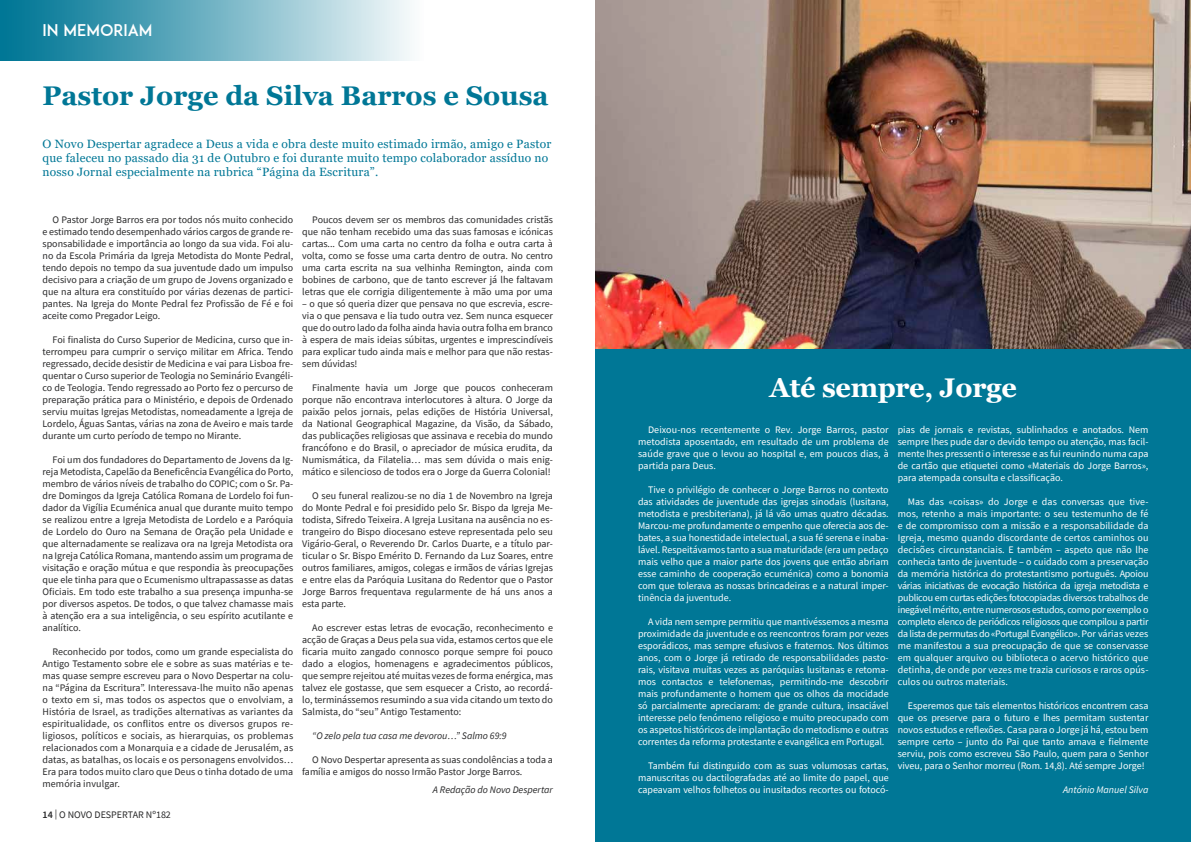
<style>
.page{position:relative;width:1191px;height:842px;background:#fff}
.page>*{position:absolute;margin:0;border:0;box-sizing:border-box;transform-origin:0 0}
.t1{font:700 27px "Georgia";color:#007796}
.t2{font:700 27px "Georgia";letter-spacing:-.01em;color:#fff}
.t3{font:16px "ADAM.CGPRO";color:#fff}
.t4{font:12px/14.4px "Georgia";letter-spacing:.02em;color:#007796}
.t5{font:10px/12px "Source Sans Pro";color:#282829;text-align:justify}
.t6{font:10px/12px "Source Sans Pro";color:#fff;text-align:justify}
.t7{font:italic 10px "Source Sans Pro";color:#282829}
.t8{font:italic 10px "Source Sans Pro";color:#fff}
.s1{font-weight:600}
</style>
<div class="page">
<div style="left:595px;top:0;width:596px;height:842px;background:#007796"></div>
<div style="left:0;top:0;width:423px;height:61px;background:linear-gradient(to right,#007091,#f6fafb)"></div>
<img style="left:595px;top:0;width:596px;height:349px">
<h2 class="t3" style="left:42px;top:21px;width:111px">IN MEMORIAM</h2>
<h1 class="t1" style="left:43px;top:78px;width:508px">Pastor Jorge da Silva Barros e Sousa</h1>
<p class="t4" style="left:43px;top:137px;width:510px">O Novo Despertar agradece a Deus a vida e obra deste muito estimado irmão, amigo e Pastor que faleceu no passado dia 31 de Outubro e foi durante muito tempo colaborador assíduo no nosso Jornal especialmente na rubrica “Página da Escritura”.</p>
<p class="t5" style="left:43px;top:213px;width:252px;text-indent:10px">O Pastor Jorge Barros era por todos nós muito conhecido e estimado tendo desempenhado vários cargos de grande re&shy;sponsabilidade e importância ao longo da sua vida. Foi alu&shy;no da Escola Primária da Igreja Metodista do Monte Pedral, tendo depois no tempo da sua juventude dado um impulso decisivo para a criação de um grupo de Jovens organizado e que na altura era constituído por várias dezenas de partici&shy;pantes. Na Igreja do Monte Pedral fez Profissão de Fé e foi aceite como Pregador Leigo.</p>
<p class="t5" style="left:43px;top:333px;width:252px;text-indent:10px">Foi finalista do Curso Superior de Medicina, curso que in&shy;terrompeu para cumprir o serviço militar em Africa. Tendo regressado, decide desistir de Medicina e vai para Lisboa fre&shy;quentar o Curso superior de Teologia no Seminário Evangéli&shy;co de Teologia. Tendo regressado ao Porto fez o percurso de preparação prática para o Ministério, e depois de Ordenado serviu muitas Igrejas Metodistas, nomeadamente a Igreja de Lordelo, Águas Santas, várias na zona de Aveiro e mais tarde durante um curto período de tempo no Mirante.</p>
<p class="t5" style="left:43px;top:453px;width:252px;text-indent:10px">Foi um dos fundadores do Departamento de Jovens da Ig&shy;reja Metodista, Capelão da Beneficência Evangélica do Porto, membro de vários níveis de trabalho do COPIC; com o Sr. Pa&shy;dre Domingos da Igreja Católica Romana de Lordelo foi fun&shy;dador da Vigília Ecuménica anual que durante muito tempo se realizou entre a Igreja Metodista de Lordelo e a Paróquia de Lordelo do Ouro na Semana de Oração pela Unidade e que alternadamente se realizava ora na Igreja Metodista ora na Igreja Católica Romana, mantendo assim um programa de visitação e oração mútua e que respondia às preocupações que ele tinha para que o Ecumenismo ultrapassasse as datas Oficiais. Em todo este trabalho a sua presença impunha-se por diversos aspetos. De todos, o que talvez chamasse mais à atenção era a sua inteligência, o seu espírito acutilante e analítico.</p>
<p class="t5" style="left:43px;top:645px;width:252px;text-indent:10px">Reconhecido por todos, como um grande especialista do Antigo Testamento sobre ele e sobre as suas matérias e te&shy;mas quase sempre escreveu para o Novo Despertar na colu&shy;na “Página da Escritura”. Interessava-lhe muito não apenas o texto em si, mas todos os aspectos que o envolviam, a História de Israel, as tradições alternativas as variantes da espiritualidade, os conflitos entre os diversos grupos re&shy;ligiosos, políticos e sociais, as hierarquias, os problemas relacionados com a Monarquia e a cidade de Jerusalém, as datas, as batalhas, os locais e os personagens envolvidos… Era para todos muito claro que Deus o tinha dotado de uma memória invulgar.</p>
<p class="t5" style="left:43px;top:809px;width:130px"><span class="s1">14</span> | O NOVO DESPERTAR Nº182</p>
<p class="t5" style="left:302px;top:213px;width:252px;text-indent:10px">Poucos devem ser os membros das comunidades cristãs que não tenham recebido uma das suas famosas e icónicas cartas... Com uma carta no centro da folha e outra carta à volta, como se fosse uma carta dentro de outra. No centro uma carta escrita na sua velhinha Remington, ainda com bobines de carbono, que de tanto escrever já lhe faltavam letras que ele corrigia diligentemente à mão uma por uma</p>
<p class="t5" style="left:302px;top:297px;width:252px">– o que só queria dizer que pensava no que escrevia, escre&shy;via o que pensava e lia tudo outra vez. Sem nunca esquecer que do outro lado da folha ainda havia outra folha em branco à espera de mais ideias súbitas, urgentes e imprescindíveis para explicar tudo ainda mais e melhor para que não restas&shy;sem dúvidas!</p>
<p class="t5" style="left:302px;top:381px;width:252px;text-indent:10px">Finalmente havia um Jorge que poucos conheceram porque não encontrava interlocutores à altura. O Jorge da paixão pelos jornais, pelas edições de História Universal, da National Geographical Magazine, da Visão, da Sábado, das publicações religiosas que assinava e recebia do mundo francófono e do Brasil, o apreciador de música erudita, da Numismática, da Filatelia… mas sem dúvida o mais enig&shy;mático e silencioso de todos era o Jorge da Guerra Colonial!</p>
<p class="t5" style="left:302px;top:489px;width:252px;text-indent:10px">O seu funeral realizou-se no dia 1 de Novembro na Igreja do Monte Pedral e foi presidido pelo Sr. Bispo da Igreja Me&shy;todista, Sifredo Teixeira. A Igreja Lusitana na ausência no es&shy;trangeiro do Bispo diocesano esteve representada pelo seu Vigário-Geral, o Reverendo Dr. Carlos Duarte, e a título par&shy;ticular o Sr. Bispo Emérito D. Fernando da Luz Soares, entre outros familiares, amigos, colegas e irmãos de várias Igrejas e entre elas da Paróquia Lusitana do Redentor que o Pastor Jorge Barros frequentava regularmente de há uns anos a esta parte.</p>
<p class="t5" style="left:302px;top:621px;width:252px;text-indent:10px">Ao escrever estas letras de evocação, reconhecimento e acção de Graças a Deus pela sua vida, estamos certos que ele ficaria muito zangado connosco porque sempre foi pouco dado a elogios, homenagens e agradecimentos públicos, que sempre rejeitou até muitas vezes de forma enérgica, mas talvez ele gostasse, que sem esquecer a Cristo, ao recordá&shy;lo, terminássemos resumindo a sua vida citando um texto do Salmista, do “seu” Antigo Testamento:</p>
<p class="t7" style="left:312px;top:729px;width:196px">“O zelo pela tua casa me devorou…” Salmo 69:9</p>
<p class="t5" style="left:302px;top:753px;width:252px;text-indent:10px">O Novo Despertar apresenta as suas condolências a toda a família e amigos do nosso Irmão Pastor Jorge Barros.</p>
<p class="t7" style="left:433px;top:783px;width:122px">A Redação do Novo Despertar</p>
<h1 class="t2" style="left:769px;top:370px;width:249px">Até sempre, Jorge</h1>
<p class="t6" style="left:638px;top:423px;width:252px;text-indent:10px">Deixou-nos recentemente o Rev. Jorge Barros, pastor metodista aposentado, em resultado de um problema de saúde grave que o levou ao hospital e, em poucos dias, à partida para Deus.</p>
<p class="t6" style="left:638px;top:483px;width:252px;text-indent:10px">Tive o privilégio de conhecer o Jorge Barros no contexto das atividades de juventude das igrejas sinodais (lusitana, metodista e presbiteriana), já lá vão umas quatro décadas.<br>Marcou-me profundamente o empenho que oferecia aos de&shy;bates, a sua honestidade intelectual, a sua fé serena e inaba&shy;lável. Respeitávamos tanto a sua maturidade (era um pedaço mais velho que a maior parte dos jovens que então abriam esse caminho de cooperação ecuménica) como a bonomia com que tolerava as nossas brincadeiras e a natural imper&shy;tinência da juventude.</p>
<p class="t6" style="left:638px;top:615px;width:252px;text-indent:10px">A vida nem sempre permitiu que mantivéssemos a mesma proximidade da juventude e os reencontros foram por vezes esporádicos, mas sempre efusivos e fraternos. Nos últimos anos, com o Jorge já retirado de responsabilidades pasto&shy;rais, visitava muitas vezes as paróquias lusitanas e retoma&shy;mos contactos e telefonemas, permitindo-me descobrir mais profundamente o homem que os olhos da mocidade só parcialmente apreciaram: de grande cultura, insaciável interesse pelo fenómeno religioso e muito preocupado com os aspetos históricos de implantação do metodismo e outras correntes da reforma protestante e evangélica em Portugal.</p>
<p class="t6" style="left:638px;top:759px;width:252px;text-indent:10px">Também fui distinguido com as suas volumosas cartas, manuscritas ou dactilografadas até ao limite do papel, que capeavam velhos folhetos ou inusitados recortes ou fotocó-</p>
<p class="t6" style="left:897px;top:423px;width:252px">pias de jornais e revistas, sublinhados e anotados. Nem sempre lhes pude dar o devido tempo ou atenção, mas facil&shy;mente lhes pressenti o interesse e as fui reunindo numa capa de cartão que etiquetei como «Materiais do Jorge Barros», para atempada consulta e classificação.</p>
<p class="t6" style="left:897px;top:495px;width:252px;text-indent:10px">Mas das «coisas» do Jorge e das conversas que tive&shy;mos, retenho a mais importante: o seu testemunho de fé e de compromisso com a missão e a responsabilidade da Igreja, mesmo quando discordante de certos caminhos ou decisões circunstanciais. E também – aspeto que não lhe conhecia tanto de juventude – o cuidado com a preservação da memória histórica do protestantismo português. Apoiou várias iniciativas de evocação histórica da igreja metodista e publicou em curtas edições fotocopiadas diversos trabalhos de inegável mérito, entre numerosos estudos, como por exemplo o completo elenco de periódicos religiosos que compilou a partir da lista de permutas do «Portugal Evangélico». Por várias vezes me manifestou a sua preocupação de que se conservasse em qualquer arquivo ou biblioteca o acervo histórico que detinha, de onde por vezes me trazia curiosos e raros opús&shy;culos ou outros materiais.</p>
<p class="t6" style="left:897px;top:699px;width:252px;text-indent:10px">Esperemos que tais elementos históricos encontrem casa que os preserve para o futuro e lhes permitam sustentar novos estudos e reflexões. Casa para o Jorge já há, estou bem sempre certo – junto do Pai que tanto amava e fielmente serviu, pois como escreveu São Paulo, quem para o Senhor viveu, para o Senhor morreu (Rom. 14,8). Até sempre Jorge!</p>
<p class="t8" style="left:1063px;top:783px;width:87px">António Manuel Silva</p>
</div>
